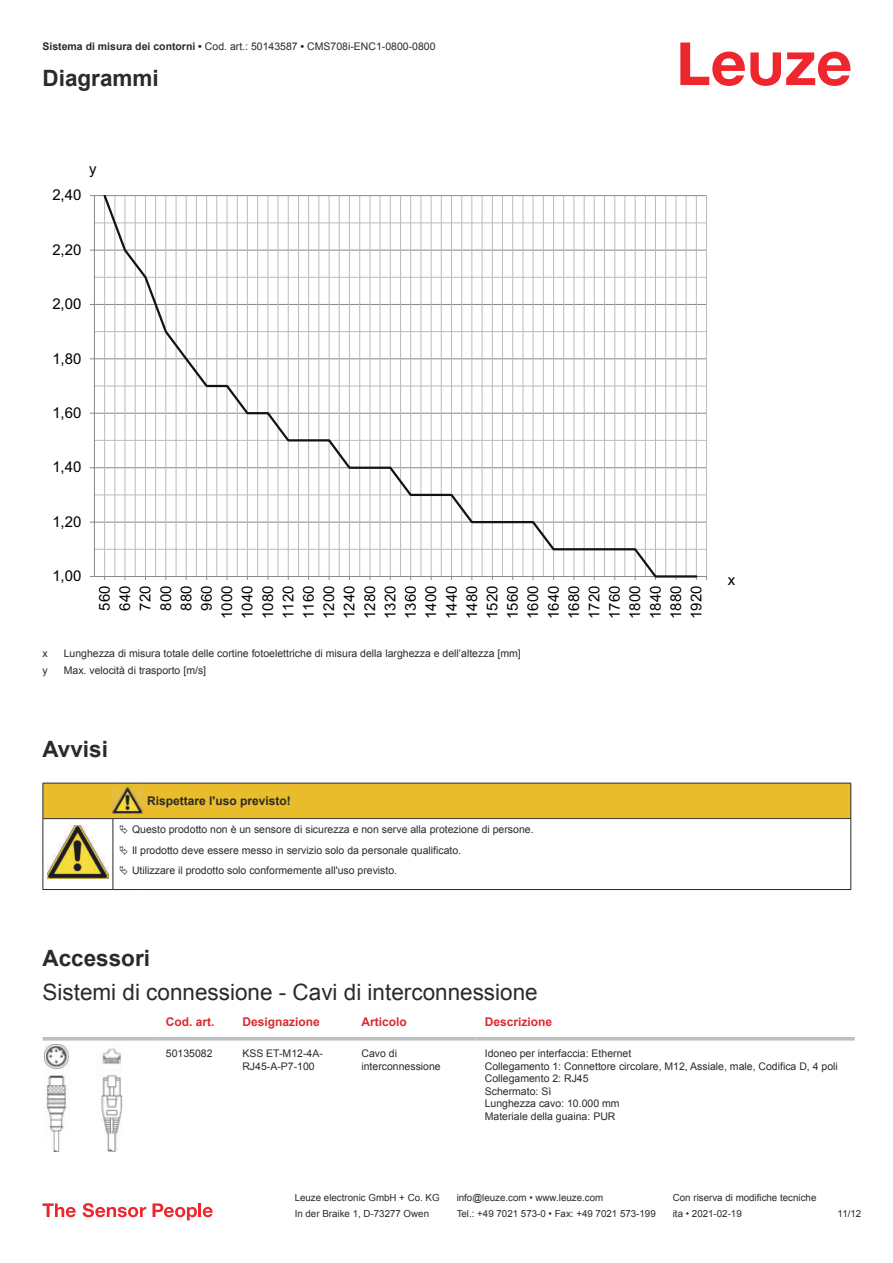
<style>
.page{position:relative;width:893px;height:1263px;background:#fff}
.page>*{position:absolute;margin:0;border:0;box-sizing:border-box;transform-origin:0 0}
.t1{font:22.5px "Arial";color:#2b292a}
.t2{font:700 22.5px "Arial";color:#2b292a}
.t3{font:15px/20.4px "Arial";color:#000;text-align:center}
.t4{font:700 12px "Arial";color:#db2a30}
.t5{font:700 12px "Arial";color:#2b292a}
.t6{font:10.5px/12.6px "Arial";color:#2b292a}
.t7{font:9.75px "Arial";color:#2b292a}
.s1{font-weight:700}
</style>
<div class="page">
<svg style="left:680px;top:43px;width:170px;height:43px"></svg>
<svg style="left:43px;top:1040px;width:812px;height:112px"></svg>
<hr style="left:43px;top:1037px;width:114px;height:3px;background:#bdbfc1">
<hr style="left:157px;top:1037px;width:77px;height:3px;background:#bdbfc1">
<hr style="left:234px;top:1037px;width:119px;height:3px;background:#bdbfc1">
<hr style="left:353px;top:1037px;width:123px;height:3px;background:#bdbfc1">
<hr style="left:476px;top:1037px;width:379px;height:3px;background:#bdbfc1">
<img style="left:45px;top:1045px;width:93px;height:106px">
<svg style="left:43px;top:1203px;width:33px;height:14px"></svg>
<svg style="left:83px;top:1203px;width:63px;height:14px"></svg>
<svg style="left:153px;top:1203px;width:44px;height:17px"></svg>
<hr style="left:198px;top:1203px;width:3px;height:14px;background:#ed272d">
<svg style="left:203px;top:1207px;width:10px;height:10px"></svg>
<hr style="left:94px;top:549px;width:612px;height:1px;background:#bbb">
<hr style="left:94px;top:494px;width:612px;height:1px;background:#bbb">
<hr style="left:94px;top:440px;width:612px;height:1px;background:#bbb">
<hr style="left:94px;top:386px;width:612px;height:1px;background:#bbb">
<hr style="left:94px;top:331px;width:612px;height:1px;background:#bbb">
<hr style="left:94px;top:277px;width:612px;height:1px;background:#bbb">
<hr style="left:94px;top:223px;width:612px;height:1px;background:#bbb">
<hr style="left:94px;top:522px;width:612px;height:1px;background:#888">
<hr style="left:94px;top:467px;width:612px;height:1px;background:#888">
<hr style="left:94px;top:413px;width:612px;height:1px;background:#888">
<hr style="left:94px;top:358px;width:612px;height:1px;background:#888">
<hr style="left:94px;top:304px;width:612px;height:1px;background:#888">
<hr style="left:94px;top:250px;width:612px;height:1px;background:#888">
<hr style="left:94px;top:195px;width:612px;height:1px;background:#888">
<hr style="left:706px;top:196px;width:1px;height:380px;background:#bbb">
<hr style="left:94px;top:196px;width:1px;height:380px;background:#888">
<hr style="left:94px;top:576px;width:612px;height:1px;background:#888">
<svg style="left:102px;top:196px;width:597px;height:381px"></svg>
<hr style="left:43px;top:889px;width:70px;height:1px;background:#2b292a">
<hr style="left:113px;top:889px;width:30px;height:1px;background:#2b292a">
<hr style="left:143px;top:889px;width:708px;height:1px;background:#2b292a">
<svg style="left:43px;top:783px;width:808px;height:106px"></svg>
<p class="t6" style="left:43px;top:41px;width:395px"><span class="s1">Sistema di misura dei contorni •</span> Cod. art.: 50143587 <span class="s1">•</span> CMS708i-ENC1-0800-0800</p>
<h1 class="t2" style="left:43px;top:70px;width:118px">Diagrammi</h1>
<h2 class="t3" style="left:52px;top:186px;width:31px">2,40</h2>
<h2 class="t3" style="left:89px;top:160px;width:9px">y</h2>
<h2 class="t3" style="left:52px;top:241px;width:31px">2,20</h2>
<h2 class="t3" style="left:52px;top:295px;width:31px">2,00</h2>
<h2 class="t3" style="left:52px;top:350px;width:31px">1,80</h2>
<h2 class="t3" style="left:52px;top:404px;width:31px">1,60</h2>
<h2 class="t3" style="left:52px;top:458px;width:31px">1,40</h2>
<h2 class="t3" style="left:52px;top:513px;width:31px">1,20</h2>
<h2 class="t3" style="left:52px;top:567px;width:31px">1,00</h2>
<h2 class="t3" style="left:96px;top:619px;width:35px;rotate:-90deg">560<br>640<br>720<br>800<br>880<br>960<br>1000<br>1040<br>1080<br>1120<br>1160<br>1200<br>1240<br>1280<br>1320<br>1360<br>1400<br>1440<br>1480<br>1520<br>1560<br>1600<br>1640<br>1680<br>1720<br>1760<br>1800<br>1840<br>1880<br>1920</h2>
<p class="t6" style="left:43px;top:648px;width:7px">x</p>
<p class="t6" style="left:64px;top:648px;width:458px">Lunghezza di misura totale delle cortine fotoelettriche di misura della larghezza e dell’altezza [mm]</p>
<p class="t6" style="left:43px;top:665px;width:7px">y</p>
<p class="t6" style="left:64px;top:665px;width:144px">Max. velocità di trasporto [m/s]</p>
<h1 class="t2" style="left:43px;top:740px;width:67px">Avvisi</h1>
<p class="t5" style="left:147px;top:796px;width:145px">Rispettare l'uso previsto!</p>
<p class="t6" style="left:132px;top:820px;width:403px;line-height:20.2px">Questo prodotto non è un sensore di sicurezza e non serve alla protezione di persone.<br>Il prodotto deve essere messo in servizio solo da personale qualificato.<br>Utilizzare il prodotto solo conformemente all'uso previsto.</p>
<h2 class="t3" style="left:728px;top:571px;width:9px">x</h2>
<h1 class="t2" style="left:43px;top:950px;width:109px">Accessori</h1>
<h1 class="t1" style="left:43px;top:983px;width:497px">Sistemi di connessione - Cavi di interconnessione</h1>
<p class="t4" style="left:166px;top:1017px;width:50px">Cod. art.</p>
<p class="t4" style="left:242px;top:1017px;width:79px">Designazione</p>
<p class="t4" style="left:361px;top:1017px;width:47px">Articolo</p>
<p class="t4" style="left:485px;top:1017px;width:69px">Descrizione</p>
<p class="t6" style="left:166px;top:1048px;width:48px">50135082</p>
<p class="t6" style="left:242px;top:1048px;width:82px">KSS ET-M12-4A-<br>RJ45-A-P7-100</p>
<p class="t6" style="left:361px;top:1048px;width:81px">Cavo di interconnessione</p>
<p class="t6" style="left:485px;top:1048px;width:355px">Idoneo per interfaccia: Ethernet<br>Collegamento 1: Connettore circolare, M12, Assiale, male, Codifica D, 4 poli Collegamento 2: RJ45<br>Schermato: Sì<br>Lunghezza cavo: 10.000 mm<br>Materiale della guaina: PUR</p>
<p class="t7" style="left:295px;top:1194px;width:146px">Leuze electronic GmbH + Co. KG</p>
<p class="t7" style="left:457px;top:1194px;width:148px">info@leuze.com • www.leuze.com</p>
<p class="t7" style="left:673px;top:1194px;width:145px">Con riserva di modifiche tecniche</p>
<p class="t7" style="left:295px;top:1210px;width:136px">In der Braike 1, D-73277 Owen</p>
<p class="t7" style="left:457px;top:1210px;width:201px">Tel.: +49 7021 573-0 • Fax: +49 7021 573-199</p>
<p class="t7" style="left:673px;top:1210px;width:70px">ita • 2021-02-19</p>
<p class="t7" style="left:838px;top:1210px;width:25px">11 /12</p>
</div>
